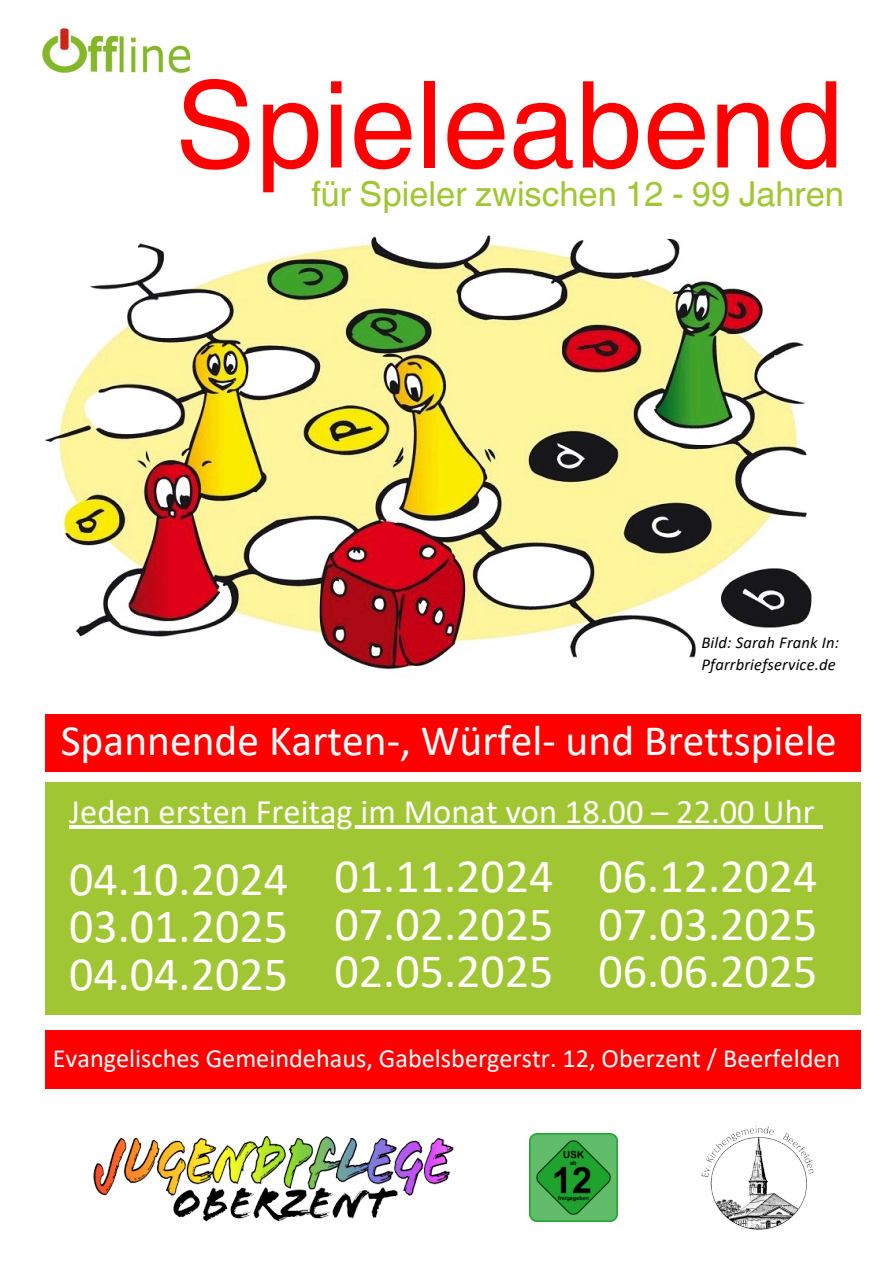
<style>
.page{position:relative;width:894px;height:1264px;background:#fff}
.page>*{position:absolute;margin:0;border:0;box-sizing:border-box;transform-origin:0 0}
.t1{font:120px "Helvetica World";color:#f00}
.t2{font:48px/47.5px "Calibri";color:#fff;text-align:justify}
.t3{font:43.5px "Calibri";color:#fff}
.t4{font:34.5px "Calibri";color:#fff}
.t5{font:34.5px "Helvetica World";color:#a0c633}
.t6{font:26.25px "Calibri";color:#fff}
.t7{font:italic 16.5px/22.5px "Calibri";letter-spacing:.01em;color:#000}
</style>
<div class="page">
<img style="left:41px;top:28px;width:150px;height:45px">
<img style="left:45px;top:235px;width:767px;height:435px">
<img style="left:529px;top:1133px;width:88px;height:88px">
<img style="left:701px;top:1126px;width:113px;height:104px">
<img style="left:93px;top:1136px;width:361px;height:86px">
<div style="left:45px;top:1030px;width:814px;height:58px;background:#f00"></div>
<div style="left:45px;top:714px;width:815px;height:57px;background:#f00"></div>
<div style="left:45px;top:781px;width:815px;height:233px;background:#a0c633"></div>
<hr style="left:69px;top:825px;width:745px;height:3px;background:#fff">
<svg style="left:814px;top:825px;width:8px;height:3px"></svg>
<h2 class="t1" style="left:176px;top:55px;width:669px">Spieleabend</h2>
<h3 class="t5" style="left:311px;top:173px;width:533px">für Spieler zwischen 12 - 99 Jahren</h3>
<h2 class="t7" style="left:701px;top:632px;width:139px">Bild: Sarah Frank In:<br>Pfarrbriefservice.de</h2>
<h2 class="t3" style="left:61px;top:722px;width:777px">Spannende Karten-, Würfel- und Brettspiele</h2>
<h4 class="t4" style="left:69px;top:796px;width:746px">Jeden ersten Freitag im Monat von 18.00 – 22.00 Uhr</h4>
<p class="t2" style="left:69px;top:859px;width:220px">04.10.2024<br>03.01.2025<br>04.04.2025</p>
<p class="t2" style="left:334px;top:856px;width:220px">01.11.2024<br>07.02.2025<br>02.05.2025</p>
<p class="t2" style="left:598px;top:856px;width:220px">06.12.2024<br>07.03.2025<br>06.06.2025</p>
<h2 class="t6" style="left:53px;top:1046px;width:788px">Evangelisches Gemeindehaus, Gabelsbergerstr. 12, Oberzent / Beerfelden</h2>
</div>
